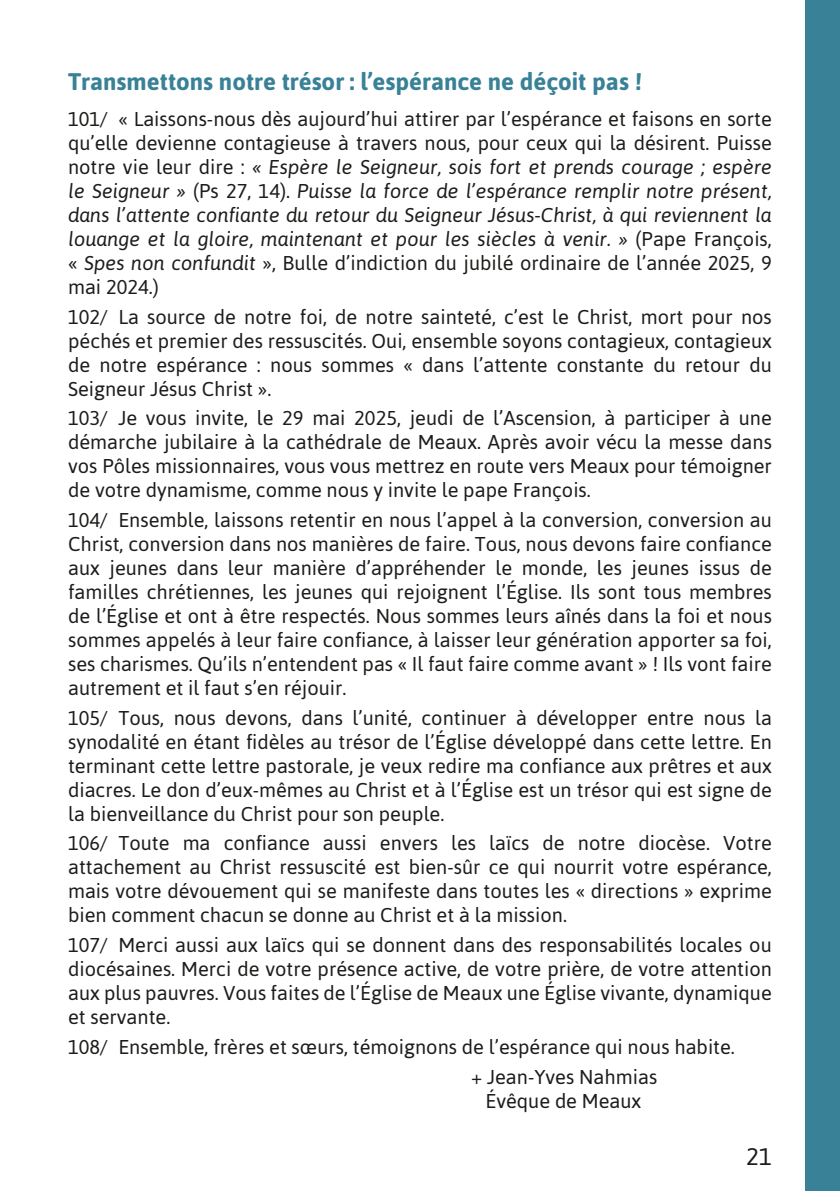
<style>
.page{position:relative;width:840px;height:1191px;background:#fff}
.page>*{position:absolute;margin:0;border:0;box-sizing:border-box;transform-origin:0 0}
.SOUS_TITRE{font:700 24px "Asap";color:#388196}
.t1{font:24px "Asap";color:#1d1d1b}
.TEXTE_sans_numerotation{font:20px/24px "Asap";color:#1d1d1b;text-align:justify}
.t2{font:italic 20px/24px "Asap";color:#1d1d1b;text-align:justify}
.s1{font-style:normal}
</style>
<div class="page">
<div style="left:805px;top:0;width:34px;height:1191px;background:#388196"></div>
<p class="SOUS_TITRE" style="left:68px;top:68px;width:575px">Transmettons notre trésor : l’espérance ne déçoit pas !</p>
<p class="t2" style="left:68px;top:107px;width:705px"><span class="s1">101/ « Laissons-nous dès aujourd’hui attirer par l’espérance et faisons en sorte qu’elle devienne contagieuse à travers nous, pour ceux qui la désirent. Puisse notre vie leur dire :</span> « Espère le Seigneur, sois fort et prends courage ; espère le Seigneur » <span class="s1">(Ps 27, 14).</span> Puisse la force de l’espérance remplir notre présent, dans l’attente confiante du retour du Seigneur Jésus-Christ, à qui reviennent la louange et la gloire, maintenant et pour les siècles à venir. » <span class="s1">(Pape François, «</span> Spes non confundit <span class="s1">», Bulle d’indiction du jubilé ordinaire de l’année 2025, 9 mai 2024.)</span></p>
<p class="TEXTE_sans_numerotation" style="left:68px;top:304px;width:705px">102/ La source de notre foi, de notre sainteté, c’est le Christ, mort pour nos péchés et premier des ressuscités. Oui, ensemble soyons contagieux, contagieux de notre espérance : nous sommes « dans l’attente constante du retour du Seigneur Jésus Christ ».</p>
<p class="TEXTE_sans_numerotation" style="left:68px;top:406px;width:705px">103/ Je vous invite, le 29 mai 2025, jeudi de l’Ascension, à participer à une démarche jubilaire à la cathédrale de Meaux. Après avoir vécu la messe dans vos Pôles missionnaires, vous vous mettrez en route vers Meaux pour témoigner de votre dynamisme, comme nous y invite le pape François.</p>
<p class="TEXTE_sans_numerotation" style="left:68px;top:508px;width:705px">104/ Ensemble, laissons retentir en nous l’appel à la conversion, conversion au Christ, conversion dans nos manières de faire. Tous, nous devons faire confiance aux jeunes dans leur manière d’appréhender le monde, les jeunes issus de familles chrétiennes, les jeunes qui rejoignent l’Église. Ils sont tous membres de l’Église et ont à être respectés. Nous sommes leurs aînés dans la foi et nous sommes appelés à leur faire confiance, à laisser leur génération apporter sa foi, ses charismes. Qu’ils n’entendent pas « Il faut faire comme avant » ! Ils vont faire autrement et il faut s’en réjouir.</p>
<p class="TEXTE_sans_numerotation" style="left:68px;top:705px;width:705px">105/ Tous, nous devons, dans l’unité, continuer à développer entre nous la synodalité en étant fidèles au trésor de l’Église développé dans cette lettre. En terminant cette lettre pastorale, je veux redire ma confiance aux prêtres et aux diacres. Le don d’eux-mêmes au Christ et à l’Église est un trésor qui est signe de la bienveillance du Christ pour son peuple.</p>
<p class="TEXTE_sans_numerotation" style="left:68px;top:831px;width:705px">106/ Toute ma confiance aussi envers les laïcs de notre diocèse. Votre attachement au Christ ressuscité est bien-sûr ce qui nourrit votre espérance, mais votre dévouement qui se manifeste dans toutes les « directions » exprime bien comment chacun se donne au Christ et à la mission.</p>
<p class="TEXTE_sans_numerotation" style="left:68px;top:933px;width:705px">107/ Merci aussi aux laïcs qui se donnent dans des responsabilités locales ou diocésaines. Merci de votre présence active, de votre prière, de votre attention aux plus pauvres. Vous faites de l’Église de Meaux une Église vivante, dynamique et servante.</p>
<p class="TEXTE_sans_numerotation" style="left:68px;top:1034px;width:668px">108/ Ensemble, frères et sœurs, témoignons de l’espérance qui nous habite.</p>
<p class="TEXTE_sans_numerotation" style="left:471px;top:1064px;width:187px">+ Jean-Yves Nahmias</p>
<p class="TEXTE_sans_numerotation" style="left:485px;top:1088px;width:157px">Évêque de Meaux</p>
<p class="t1" style="left:745px;top:1143px;width:27px">21</p>
</div>
